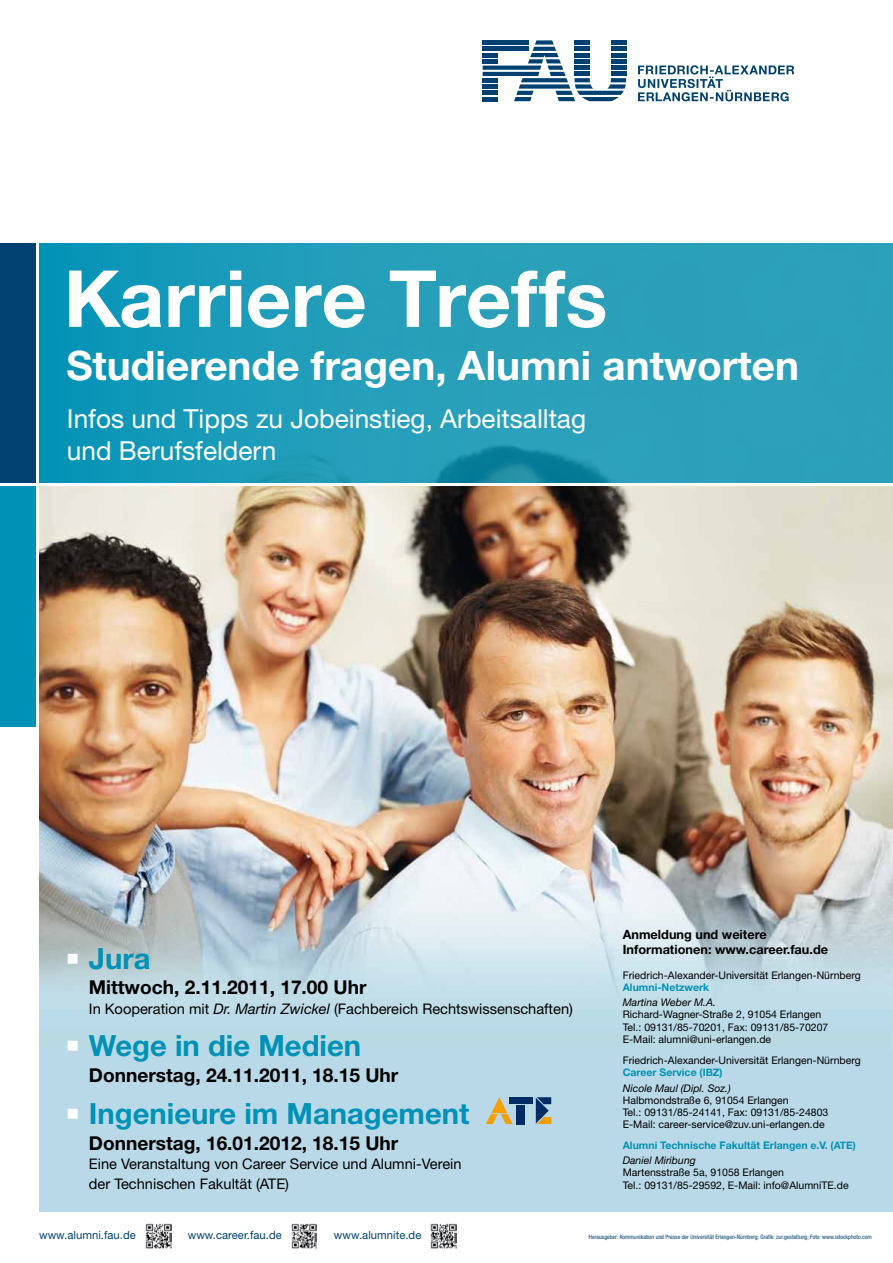
<style>
.page{position:relative;width:893px;height:1263px;background:#fff}
.page>*{position:absolute;margin:0;border:0;box-sizing:border-box;transform-origin:0 0}
.t1{font:700 78.75px "Helvetica Neue";color:#fff}
.t2{font:700 40.5px "Helvetica Neue";color:#fff}
.t3{font:700 29.25px "Helvetica Neue";color:#0092b6}
.t4{font:26.25px/31.9px "Helvetica Neue";color:#fff}
.t5{font:700 19.12px "Helvetica Neue";color:#000}
.t6{font:14.62px/19.5px "Helvetica Neue";color:#000}
.t7{font:700 12.75px/14.6px "Helvetica Neue";color:#000}
.t8{font:11.25px "Helvetica Neue";letter-spacing:.005em;color:#004171}
.t9{font:10.5px/12.1px "Helvetica Neue";color:#000}
.t10{font:700 10.5px/15.1px "Helvetica Neue";color:#0092b6}
.t11{font:italic 10.5px "Helvetica Neue";color:#000}
.t12{font:condensed 6px "Helvetica Neue";color:#004171}
.s1{color:#fff}
.s2{font-style:italic}
.s3{font-weight:700;color:#0092b6}
.s4{font-weight:700;font-size:10.27px;color:#0092b6}
.s5{font-size:10.27px}
.s6{font-weight:400;font-style:italic;color:#000}
</style>
<div class="page">
<img style="left:39px;top:486px;width:854px;height:726px">
<div style="left:0;top:242px;width:36px;height:243px;background:#004171"></div>
<div style="left:0;top:485px;width:36px;height:242px;background:#0092b6"></div>
<div style="left:39px;top:242px;width:854px;height:243px;background:#2ca0bb"></div>
<svg style="left:39px;top:242px;width:762px;height:241px"></svg>
<svg style="left:638px;top:65px;width:156px;height:36px"></svg>
<svg style="left:483px;top:40px;width:143px;height:61px"></svg>
<hr style="left:0;top:483px;width:893px;height:3px;background:#fff">
<img style="left:146px;top:1223px;width:25px;height:25px">
<img style="left:291px;top:1223px;width:26px;height:25px">
<img style="left:431px;top:1223px;width:25px;height:25px">
<div style="left:509px;top:1097px;width:23px;height:7px;background:#002b65"></div>
<div style="left:516px;top:1105px;width:9px;height:19px;background:#002b65"></div>
<svg style="left:536px;top:1097px;width:15px;height:27px"></svg>
<svg style="left:486px;top:1097px;width:27px;height:27px"></svg>
<h1 class="t1" style="left:64px;top:250px;width:545px">Karriere Treffs</h1>
<h2 class="t2" style="left:66px;top:341px;width:734px">Studierende fragen, Alumni antworten</h2>
<h3 class="t4" style="left:67px;top:403px;width:521px">Infos und Tipps zu Jobeinstieg, Arbeitsalltag und Berufsfeldern</h3>
<h3 class="t3" style="left:66px;top:940px;width:86px"><span class="s1">■</span> Jura</h3>
<h3 class="t5" style="left:89px;top:976px;width:279px">Mittwoch, 2.11.2011, 17.00 Uhr</h3>
<h3 class="t6" style="left:89px;top:999px;width:486px">In Kooperation mit <span class="s2">Dr. Martin Zwickel</span> (Fachbereich Rechtswissenschaften)</h3>
<h3 class="t3" style="left:66px;top:1028px;width:296px"><span class="s1">■</span> Wege in die Medien</h3>
<h3 class="t5" style="left:89px;top:1063px;width:311px">Donnerstag, 24.11.2011, 18.15 Uhr</h3>
<h3 class="t3" style="left:66px;top:1095px;width:405px"><span class="s1">■</span> Ingenieure im Management</h3>
<h3 class="t5" style="left:89px;top:1131px;width:311px">Donnerstag, 16.01.2012, 18.15 Uhr</h3>
<h3 class="t6" style="left:89px;top:1154px;width:374px">Eine Veranstaltung von Career Service und Alumni-Verein der Technischen Fakultät (ATE)</h3>
<p class="t7" style="left:623px;top:927px;width:207px">Anmeldung und weitere<br>Informationen: www.career.fau.de</p>
<p class="t9" style="left:623px;top:969px;width:239px">Friedrich-Alexander-Universität Erlangen-Nürnberg</p>
<p class="t10" style="left:623px;top:979px;width:88px">Alumni-Netzwerk</p>
<p class="t11" style="left:623px;top:996px;width:95px">Martina Weber M.A.</p>
<p class="t9" style="left:623px;top:1008px;width:207px">Richard-Wagner-Straße 2, 91054 Erlangen<br>Tel.: 09131/85-70201, Fax: 09131/85-70207<br>E-Mail: alumni@uni-erlangen.de</p>
<p class="t9" style="left:623px;top:1054px;width:239px">Friedrich-Alexander-Universität Erlangen-Nürnberg<br><span class="s3">Career Service</span> <span class="s4">(IBZ)</span></p>
<p class="t11" style="left:623px;top:1081px;width:110px">Nicole Maul (Dipl. Soz.)</p>
<p class="t9" style="left:623px;top:1094px;width:207px">Halbmondstraße 6, 91054 Erlangen<br>Tel.: 09131/85-24141, Fax: 09131/85-24803<br>E-Mail: career-service@zuv.uni-erlangen.de</p>
<p class="t10" style="left:623px;top:1137px;width:235px">Alumni Technische Fakultät Erlangen e.V. <span class="s5">(ATE)<br></span><span class="s6">Daniel Miribung</span></p>
<p class="t9" style="left:623px;top:1166px;width:227px">Martensstraße 5a, 91058 Erlangen<br>Tel.: 09131/85-29592, E-Mail: info@AlumniTE.de</p>
<p class="t8" style="left:39px;top:1228px;width:98px">www.alumni.fau.de</p>
<p class="t12" style="left:589px;top:1233px;width:284px">Herausgeber: Kommunikation und Presse der Universität Erlangen-Nürnberg; Grafik: zur.gestaltung; Foto: www.istockphoto.com</p>
<p class="t8" style="left:188px;top:1228px;width:96px">www.career.fau.de</p>
<p class="t8" style="left:334px;top:1228px;width:89px">www.alumnite.de</p>
</div>
